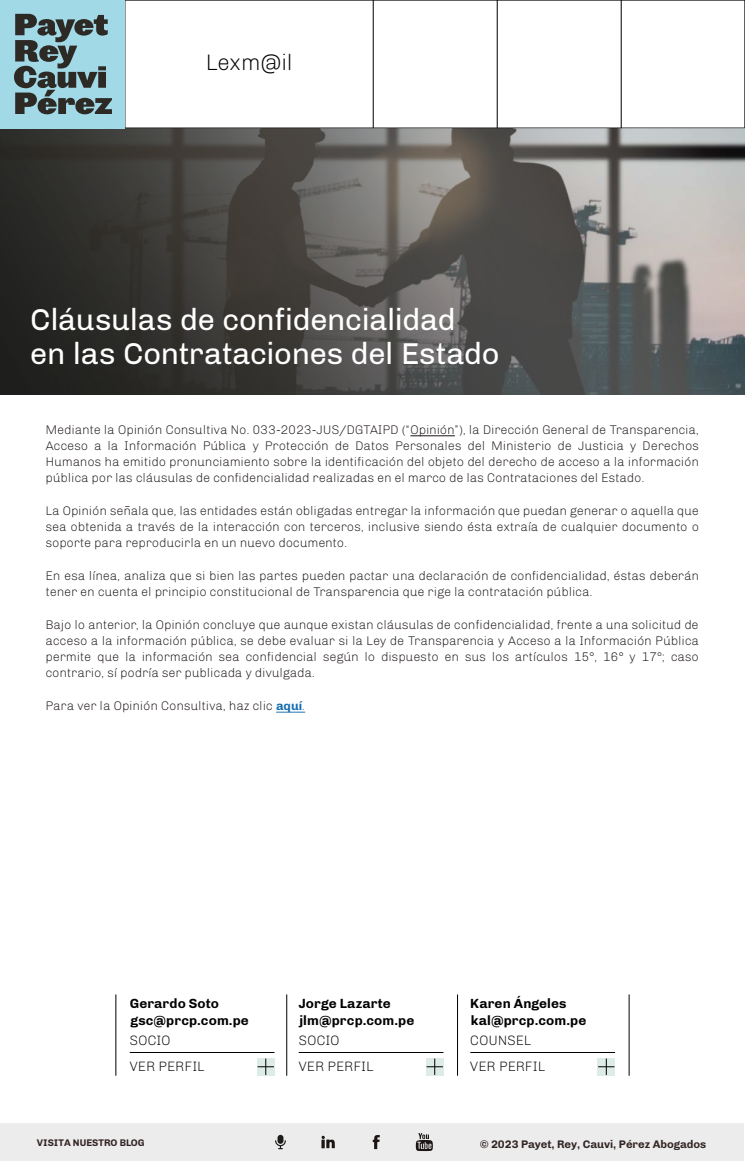
<style>
.page{position:relative;width:745px;height:1161px;background:#fff}
.page>*{position:absolute;margin:0;border:0;box-sizing:border-box;transform-origin:0 0}
.t1{font:30.88px/34.2px "Chivo";letter-spacing:-.01em;color:#fff}
.t2{font:300 22.5px "Chivo";letter-spacing:-.01em;color:#010000}
.t3{font:700 13.62px "Chivo";letter-spacing:.005em;color:#010000}
.t4{font:300 13.62px/25.4px "Chivo";letter-spacing:.005em;color:#010000}
.t5{font:300 12.5px/16.2px "Chivo";color:#1a1413;text-align:justify}
.t6{font:700 11.25px "Chivo";color:#332424}
.t7{font:700 9.88px "Chivo";color:#332324}
.s1{font-weight:700;color:#156db0}
.s2{color:#156db0}
</style>
<div class="page">
<svg style="left:0;top:128px;width:744px;height:266px;background:#585755"></svg>
<svg style="left:125px;top:0;width:619px;height:128px"></svg>
<div style="left:0;top:0;width:125px;height:128px;background:#a2d9e7"></div>
<svg style="left:14px;top:14px;width:98px;height:100px"></svg>
<hr style="left:410px;top:435px;width:44px;height:1px;background:#1a1413">
<svg style="left:276px;top:712px;width:29px;height:1px"></svg>
<hr style="left:130px;top:1052px;width:144px;height:1px;background:#000">
<svg style="left:257px;top:1058px;width:17px;height:17px"></svg>
<hr style="left:116px;top:994px;width:1px;height:82px;background:#000">
<hr style="left:298px;top:1052px;width:145px;height:1px;background:#000">
<svg style="left:442px;top:1058px;width:1px;height:17px"></svg>
<svg style="left:426px;top:1058px;width:16px;height:17px"></svg>
<hr style="left:457px;top:994px;width:1px;height:82px;background:#000">
<hr style="left:470px;top:1052px;width:144px;height:1px;background:#000">
<svg style="left:597px;top:1058px;width:17px;height:17px"></svg>
<hr style="left:628px;top:994px;width:1px;height:82px;background:#000">
<hr style="left:286px;top:994px;width:1px;height:82px;background:#000">
<div style="left:0;top:1123px;width:743px;height:38px;background:#ececec"></div>
<svg style="left:321px;top:1136px;width:14px;height:12px"></svg>
<svg style="left:372px;top:1135px;width:7px;height:14px"></svg>
<svg style="left:415px;top:1133px;width:17px;height:18px"></svg>
<svg style="left:275px;top:1134px;width:11px;height:15px"></svg>
<h2 class="t2" style="left:206px;top:50px;width:89px">Lexm@il</h2>
<h1 class="t1" style="left:30px;top:302px;width:470px">Cláusulas de confidencialidad<br>en las Contrataciones del Estado</h1>
<p class="t5" style="left:46px;top:421px;width:654px">Mediante la Opinión Consultiva No. 033-2023-JUS/DGTAIPD (“Opinión”), la Dirección General de Transparencia, Acceso a la Información Pública y Protección de Datos Personales del Ministerio de Justicia y Derechos Humanos ha emitido pronunciamiento sobre la identificación del objeto del derecho de acceso a la información pública por las cláusulas de confidencialidad realizadas en el marco de las Contrataciones del Estado.</p>
<p class="t5" style="left:46px;top:502px;width:654px">La Opinión señala que, las entidades están obligadas entregar la información que puedan generar o aquella que sea obtenida a través de la interacción con terceros, inclusive siendo ésta extraía de cualquier documento o soporte para reproducirla en un nuevo documento.</p>
<p class="t5" style="left:46px;top:567px;width:654px">En esa línea, analiza que si bien las partes pueden pactar una declaración de confidencialidad, éstas deberán tener en cuenta el principio constitucional de Transparencia que rige la contratación pública.</p>
<p class="t5" style="left:46px;top:616px;width:654px">Bajo lo anterior, la Opinión concluye que aunque existan cláusulas de confidencialidad, frente a una solicitud de acceso a la información pública, se debe evaluar si la Ley de Transparencia y Acceso a la Información Pública permite que la información sea confidencial según lo dispuesto en sus los artículos 15°, 16° y 17°; caso contrario, sí podría ser publicada y divulgada.</p>
<p class="t5" style="left:46px;top:697px;width:261px">Para ver la Opinión Consultiva, haz clic <span class="s1">aquí</span><span class="s2">.</span></p>
<p class="t3" style="left:130px;top:995px;width:91px">Gerardo Soto</p>
<p class="t4" style="left:130px;top:1028px;width:76px">SOCIO<br>VER PERFIL</p>
<p class="t3" style="left:130px;top:1013px;width:120px">gsc@prcp.com.pe</p>
<p class="t3" style="left:298px;top:995px;width:94px">Jorge Lazarte</p>
<p class="t4" style="left:298px;top:1028px;width:76px">SOCIO<br>VER PERFIL</p>
<p class="t3" style="left:299px;top:1013px;width:116px">jlm@prcp.com.pe</p>
<p class="t3" style="left:470px;top:995px;width:98px">Karen Ángeles</p>
<p class="t4" style="left:470px;top:1028px;width:76px">COUNSEL<br>VER PERFIL</p>
<p class="t3" style="left:470px;top:1013px;width:117px">kal@prcp.com.pe</p>
<p class="t7" style="left:37px;top:1136px;width:109px">VISITA NUESTRO BLOG</p>
<p class="t6" style="left:480px;top:1137px;width:227px">© 2023 Payet, Rey, Cauvi, Pérez Abogados</p>
</div>
